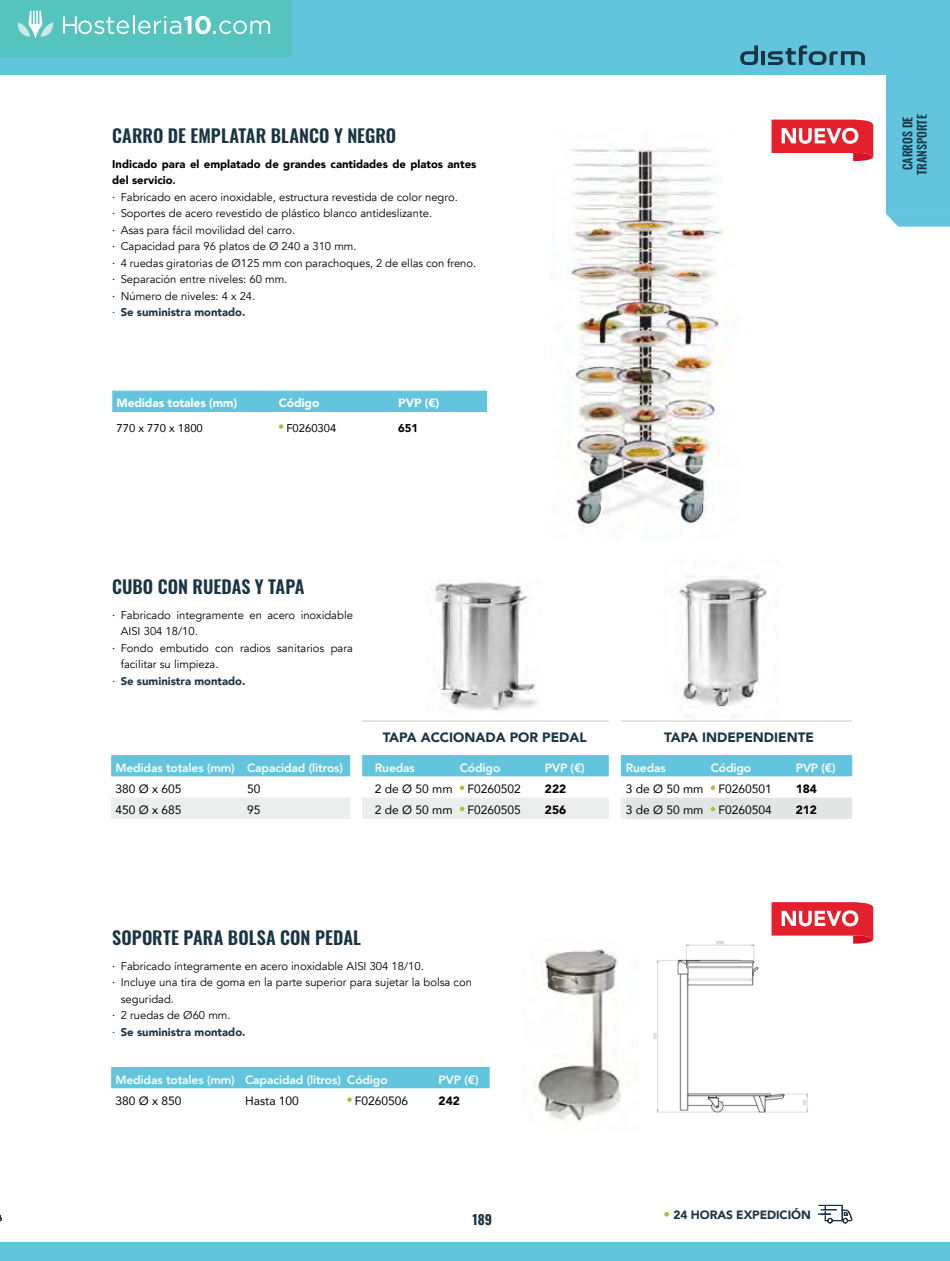
<style>
.page{position:relative;width:950px;height:1261px;background:#fff}
.page>*{position:absolute;margin:0;border:0;box-sizing:border-box;transform-origin:0 0}
.t1{font:600 18px "Oswald";color:#193543}
.t2{font:900 13.5px "Avenir";color:#193543}
.t3{font:700 13.5px "Oswald";color:#193543}
.t4{font:800 12px "Avenir";letter-spacing:-.01em;color:#fff}
.t5{font:12px "Avenir";color:#000}
.t6{font:900 12px "Avenir";letter-spacing:-.01em;color:#fff}
.t7{font:500 12px/14.4px "Oswald";color:#193543;text-align:center}
.t8{font:900 12px "Avenir";letter-spacing:-.01em;color:#1f3547}
.t9{font:900 12px "Avenir";color:#000}
.t10{font:11.25px/16.5px "Avenir";color:#000}
.t11{font:900 11.25px "Avenir";color:#1f3547}
.t12{font:11.25px "Avenir";color:#000}
.t13{font:900 11.25px "Avenir";color:#000}
.s1{font-weight:900}
.s2{font-weight:800}
.s3{font-style:inherit}
.s4{color:#1f3547}
.s5{font-weight:900;color:#1f3547}
.s6{font-weight:400}
.s7{font-weight:400;font-size:13.5px;color:#a1c438}
</style>
<div class="page">
<svg style="left:886px;top:214px;width:64px;height:12px"></svg>
<div style="left:0;top:0;width:950px;height:75px;background:#62c4dd"></div>
<svg style="left:740px;top:45px;width:125px;height:20px"></svg>
<div style="left:886px;top:0;width:64px;height:214px;background:#62c4dd"></div>
<div style="left:0;top:1241px;width:950px;height:19px;background:#62c4dd"></div>
<div style="left:112px;top:390px;width:375px;height:22px;background:#62c4dd"></div>
<svg style="left:279px;top:424px;width:4px;height:5px"></svg>
<img style="left:568px;top:147px;width:155px;height:379px">
<img style="left:653px;top:940px;width:155px;height:173px">
<div style="left:111px;top:755px;width:741px;height:21px;background:#62c4dd"></div>
<svg style="left:460px;top:785px;width:4px;height:4px"></svg>
<svg style="left:711px;top:785px;width:4px;height:4px"></svg>
<svg style="left:111px;top:797px;width:741px;height:21px;background:#e9eaea"></svg>
<div style="left:111px;top:1067px;width:379px;height:20px;background:#62c4dd"></div>
<svg style="left:347px;top:1097px;width:5px;height:4px"></svg>
<img style="left:679px;top:576px;width:88px;height:133px">
<img style="left:434px;top:580px;width:103px;height:131px">
<hr style="left:356px;top:720px;width:496px;height:1px;background:#d9dadb">
<div style="left:609px;top:703px;width:12px;height:143px;background:#fff"></div>
<div style="left:350px;top:703px;width:12px;height:143px;background:#fff"></div>
<img style="left:535px;top:949px;width:87px;height:173px">
<svg style="left:771px;top:119px;width:102px;height:42px"></svg>
<svg style="left:771px;top:902px;width:102px;height:41px"></svg>
<svg style="left:818px;top:1204px;width:34px;height:19px"></svg>
<svg style="left:0;top:1214px;width:2px;height:8px"></svg>
<div style="left:0;top:0;width:292px;height:56px;background:#55c3be"></div>
<svg style="left:63px;top:15px;width:207px;height:19px"></svg>
<svg style="left:17px;top:10px;width:37px;height:29px"></svg>
<h1 class="t1" style="left:112px;top:126px;width:286px">CARRO DE EMPLATAR BLANCO Y NEGRO</h1>
<p class="t10" style="left:112px;top:156px;width:366px"><span class="s1">Indicado para el emplatado de grandes cantidades de platos antes del servicio</span><span class="s2">.<br></span><span class="s3">·</span> Fabricado en acero inoxidable, estructura revestida de color negro.<br><span class="s3">·</span> Soportes de acero revestido de plástico blanco antideslizante.<br><span class="s3">·</span> Asas para fácil movilidad del carro.<br><span class="s3">·</span> Capacidad para 96 platos de Ø 240 a 310 mm.<br><span class="s3">·</span> 4 ruedas giratorias de Ø125 mm con parachoques, 2 de ellas con freno. <span class="s3">·</span> Separación entre niveles: 60 mm.<br><span class="s3">·</span> Número de niveles: 4 x 24.<br><span class="s4">·</span> <span class="s5">Se suministra montado.</span></p>
<p class="t6" style="left:117px;top:393px;width:122px">Medidas totales (mm)</p>
<p class="t6" style="left:279px;top:393px;width:42px">Código</p>
<p class="t6" style="left:398px;top:393px;width:43px">PVP (€)</p>
<p class="t12" style="left:117px;top:419px;width:88px">770 x 770 x 1800</p>
<p class="t12" style="left:286px;top:419px;width:52px">F0260304</p>
<p class="t13" style="left:398px;top:418px;width:21px">651</p>
<h1 class="t1" style="left:112px;top:577px;width:194px">CUBO CON RUEDAS Y TAPA</h1>
<p class="t10" style="left:112px;top:606px;width:242px"><span class="s3">·</span> Fabricado íntegramente en acero inoxidable</p>
<p class="t10" style="left:121px;top:623px;width:79px">AISI 304 18/10.</p>
<p class="t10" style="left:112px;top:639px;width:242px"><span class="s3">·</span> Fondo embutido con radios sanitarios para</p>
<p class="t10" style="left:121px;top:656px;width:99px">facilitar su limpieza.</p>
<p class="t11" style="left:112px;top:671px;width:135px"><span class="s6">·</span> Se suministra montado.</p>
<p class="t2" style="left:383px;top:725px;width:205px">TAPA ACCIONADA POR PEDAL</p>
<p class="t2" style="left:664px;top:725px;width:151px">TAPA INDEPENDIENTE</p>
<p class="t4" style="left:115px;top:758px;width:229px">Medidas totales (mm) Capacidad (litros)</p>
<p class="t4" style="left:375px;top:758px;width:42px">Ruedas</p>
<p class="t4" style="left:460px;top:758px;width:42px">Código</p>
<p class="t4" style="left:545px;top:758px;width:41px">PVP (€)</p>
<p class="t4" style="left:626px;top:758px;width:42px">Ruedas</p>
<p class="t4" style="left:711px;top:758px;width:42px">Código</p>
<p class="t4" style="left:796px;top:758px;width:41px">PVP (€)</p>
<p class="t5" style="left:115px;top:779px;width:68px">380 Ø x 605</p>
<p class="t5" style="left:247px;top:779px;width:15px">50</p>
<p class="t5" style="left:375px;top:779px;width:148px">2 de Ø 50 mm F0260502</p>
<p class="t9" style="left:545px;top:778px;width:23px">222</p>
<p class="t5" style="left:626px;top:779px;width:148px">3 de Ø 50 mm F0260501</p>
<p class="t9" style="left:796px;top:778px;width:23px">184</p>
<p class="t5" style="left:115px;top:800px;width:68px">450 Ø x 685</p>
<p class="t5" style="left:247px;top:800px;width:15px">95</p>
<p class="t5" style="left:375px;top:800px;width:148px">2 de Ø 50 mm F0260505</p>
<p class="t9" style="left:545px;top:799px;width:23px">256</p>
<p class="t5" style="left:626px;top:800px;width:148px">3 de Ø 50 mm F0260504</p>
<p class="t9" style="left:796px;top:799px;width:23px">212</p>
<h1 class="t1" style="left:112px;top:927px;width:250px">SOPORTE PARA BOLSA CON PEDAL</h1>
<p class="t10" style="left:112px;top:957px;width:313px"><span class="s3">·</span> Fabricado íntegramente en acero inoxidable AISI 304 18/10.</p>
<p class="t10" style="left:112px;top:974px;width:361px"><span class="s3">·</span> Incluye una tira de goma en la parte superior para sujetar la bolsa con</p>
<p class="t10" style="left:121px;top:990px;width:55px">seguridad.</p>
<p class="t10" style="left:112px;top:1007px;width:120px"><span class="s3">·</span> 2 ruedas de Ø60 mm.</p>
<p class="t11" style="left:112px;top:1022px;width:135px"><span class="s6">·</span> Se suministra montado.</p>
<p class="t4" style="left:115px;top:1069px;width:274px">Medidas totales (mm) Capacidad (litros) Código</p>
<p class="t4" style="left:439px;top:1069px;width:41px">PVP (€)</p>
<p class="t5" style="left:115px;top:1090px;width:68px">380 Ø x 850</p>
<p class="t5" style="left:245px;top:1090px;width:55px">Hasta 100</p>
<p class="t5" style="left:355px;top:1090px;width:55px">F0260506</p>
<p class="t9" style="left:439px;top:1090px;width:23px">242</p>
<p class="t3" style="left:472px;top:1211px;width:21px">189</p>
<p class="t8" style="left:664px;top:1204px;width:149px"><span class="s7">•</span> 24 HORAS EXPEDICIÓN</p>
<p class="t7" style="left:901px;top:175px;width:62px;rotate:-90deg">CARROS DE<br>TRANSPORTE</p>
</div>
